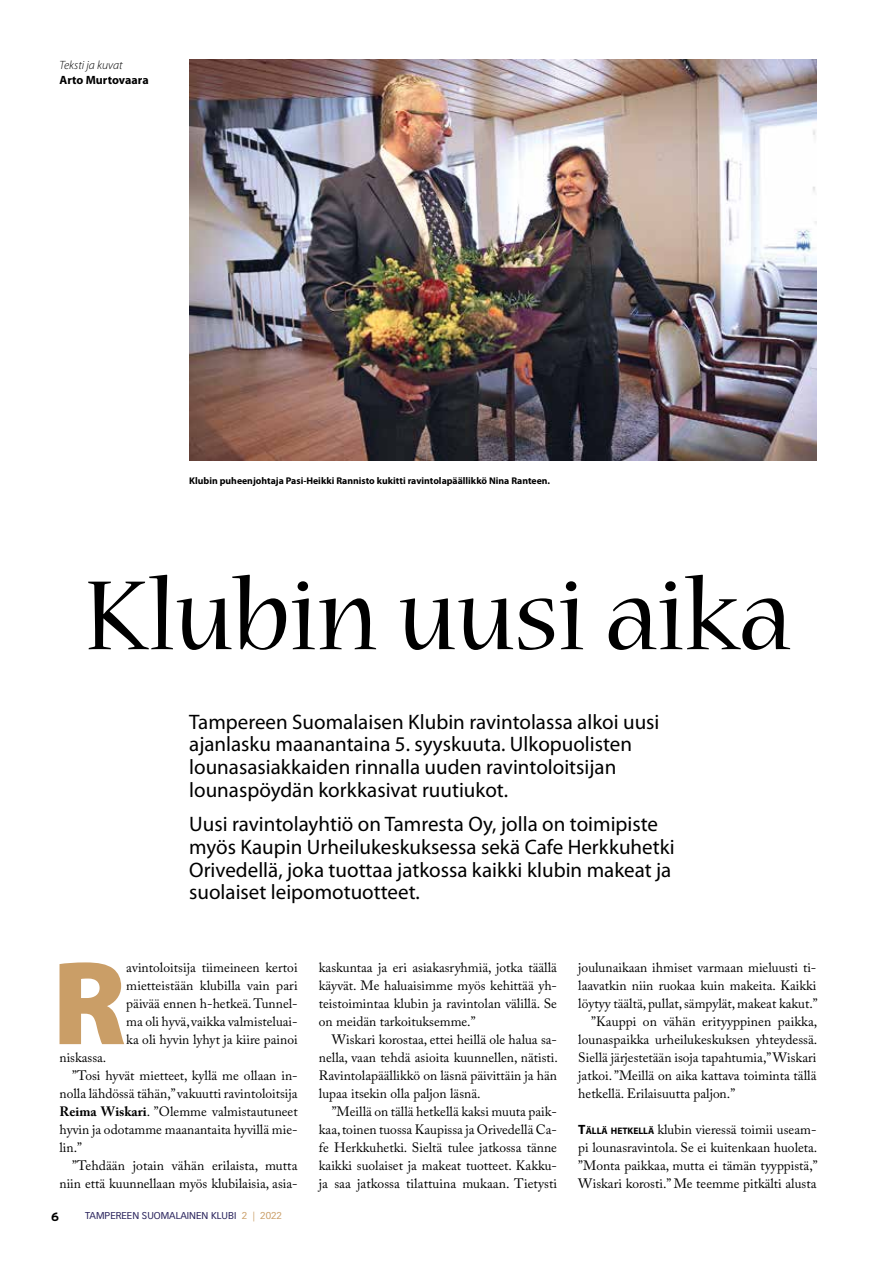
<style>
.page{position:relative;width:893px;height:1263px;background:#fff}
.page>*{position:absolute;margin:0;border:0;box-sizing:border-box;transform-origin:0 0}
.t1{font:900 120.3px "Myriad Pro";color:#ca9e67}
.t2{font:109.5px "Nueva Std";color:#000}
.t3{font:21px/22.6px "Myriad Pro";color:#000}
.t4{font:13.5px/18px "Adobe Caslon Pro";color:#000;text-align:justify}
.t5{font:700 12px "Myriad Pro";letter-spacing:-.005em;color:#000}
.t6{font:italic 300 12px "Myriad Pro";color:#000}
.t7{font:700 12px "Interstate";color:#000}
.t8{font:700 9.75px "Myriad Pro";color:#000}
.t9{font:9.75px "Vectora LT Std";color:#29235c}
.s1{font-weight:700}
.s2{color:#ca9e67}
.s3{font-family:"Myriad Pro";font-weight:700}
.s4{font-family:"Myriad Pro";font-weight:700;font-size:9.45px}
</style>
<div class="page">
<img style="left:189px;top:60px;width:627px;height:401px">
<p class="t6" style="left:60px;top:57px;width:65px">Teksti ja kuvat</p>
<p class="t5" style="left:60px;top:73px;width:91px">Arto Murtovaara</p>
<p class="t8" style="left:189px;top:474px;width:362px">Klubin puheenjohtaja Pasi-Heikki Rannisto kukitti ravintolapäällikkö Nina Ranteen.</p>
<h2 class="t2" style="left:85px;top:566px;width:708px">Klubin uusi aika</h2>
<h3 class="t3" style="left:189px;top:710px;width:472px">Tampereen Suomalaisen Klubin ravintolassa alkoi uusi ajanlasku maanantaina 5. syyskuuta. Ulkopuolisten lounasasiakkaiden rinnalla uuden ravintoloitsijan lounaspöydän korkkasivat ruutiukot.</h3>
<h3 class="t3" style="left:189px;top:812px;width:487px">Uusi ravintolayhtiö on Tamresta Oy, jolla on toimipiste myös Kaupin Urheilukeskuksessa sekä Cafe Herkkuhetki Orivedellä, joka tuottaa jatkossa kaikki klubin makeat ja suolaiset leipomotuotteet.</h3>
<h1 class="t1" style="left:52px;top:923px;width:76px">R</h1>
<p class="t4" style="left:126px;top:958px;width:173px">avintoloitsija tiimeineen kertoi mietteistään klubilla vain pari päivää ennen h-hetkeä. Tunnel&shy;ma oli hyvä, vaikka valmisteluai&shy;ka oli hyvin lyhyt ja kiire painoi</p>
<p class="t4" style="left:60px;top:1048px;width:48px">niskassa.</p>
<p class="t4" style="left:72px;top:1066px;width:227px">”Tosi hyvät mietteet, kyllä me ollaan in-</p>
<p class="t4" style="left:60px;top:1084px;width:240px">nolla lähdössä tähän,” vakuutti ravintoloitsija</p>
<p class="t4" style="left:60px;top:1102px;width:240px"><span class="s1">Reima Wiskari</span>. ”Olemme valmistautuneet</p>
<p class="t4" style="left:60px;top:1120px;width:240px">hyvin ja odotamme maanantaita hyvillä mie-</p>
<p class="t4" style="left:60px;top:1138px;width:24px">lin.”</p>
<p class="t4" style="left:72px;top:1156px;width:227px">”Tehdään jotain vähän erilaista, mutta</p>
<p class="t4" style="left:60px;top:1174px;width:240px">niin että kuunnellaan myös klubilaisia, asia-</p>
<p class="t7" style="left:51px;top:1210px;width:9px">6</p>
<p class="t9" style="left:85px;top:1210px;width:198px">TAMPEREEN SUOMALAINEN KLUBI <span class="s2">2 | 2022</span></p>
<p class="t4" style="left:319px;top:958px;width:240px">kaskuntaa ja eri asiakasryhmiä, jotka täällä käyvät. Me haluaisimme myös kehittää yh&shy;teistoimintaa klubin ja ravintolan välillä. Se on meidän tarkoituksemme.”</p>
<p class="t4" style="left:319px;top:1030px;width:241px;text-indent:13px">Wiskari korostaa, ettei heillä ole halua sa&shy;nella, vaan tehdä asioita kuunnellen, nätisti.<br>Ravintolapäällikkö on läsnä päivittäin ja hän lupaa itsekin olla paljon läsnä.</p>
<p class="t4" style="left:319px;top:1102px;width:240px;text-indent:13px">”Meillä on tällä hetkellä kaksi muuta paik&shy;kaa, toinen tuossa Kaupissa ja Orivedellä Ca&shy;fe Herkkuhetki. Sieltä tulee jatkossa tänne kaikki suolaiset ja makeat tuotteet. Kakku&shy;ja saa jatkossa tilattuina mukaan. Tietysti</p>
<p class="t4" style="left:578px;top:958px;width:240px">joulunaikaan ihmiset varmaan mieluusti ti-</p>
<p class="t4" style="left:578px;top:976px;width:240px">laavatkin niin ruokaa kuin makeita. Kaikki</p>
<p class="t4" style="left:578px;top:994px;width:241px">löytyy täältä, pullat, sämpylät, makeat kakut.”</p>
<p class="t4" style="left:591px;top:1012px;width:228px">”Kauppi on vähän erityyppinen paikka,</p>
<p class="t4" style="left:578px;top:1030px;width:241px">lounaspaikka urheilukeskuksen yhteydessä.</p>
<p class="t4" style="left:578px;top:1048px;width:240px">Siellä järjestetään isoja tapahtumia,” Wiskari</p>
<p class="t4" style="left:578px;top:1066px;width:240px">jatkoi. ”Meillä on aika kattava toiminta tällä</p>
<p class="t4" style="left:578px;top:1084px;width:158px">hetkellä. Erilaisuutta paljon.”</p>
<p class="t4" style="left:578px;top:1120px;width:241px"><span class="s3">T</span><span class="s4">ällä hetkellä</span> klubin vieressä toimii useam&shy;pi lounasravintola. Se ei kuitenkaan huoleta. ”Monta paikkaa, mutta ei tämän tyyppistä,” Wiskari korosti.” Me teemme pitkälti alusta</p>
</div>
